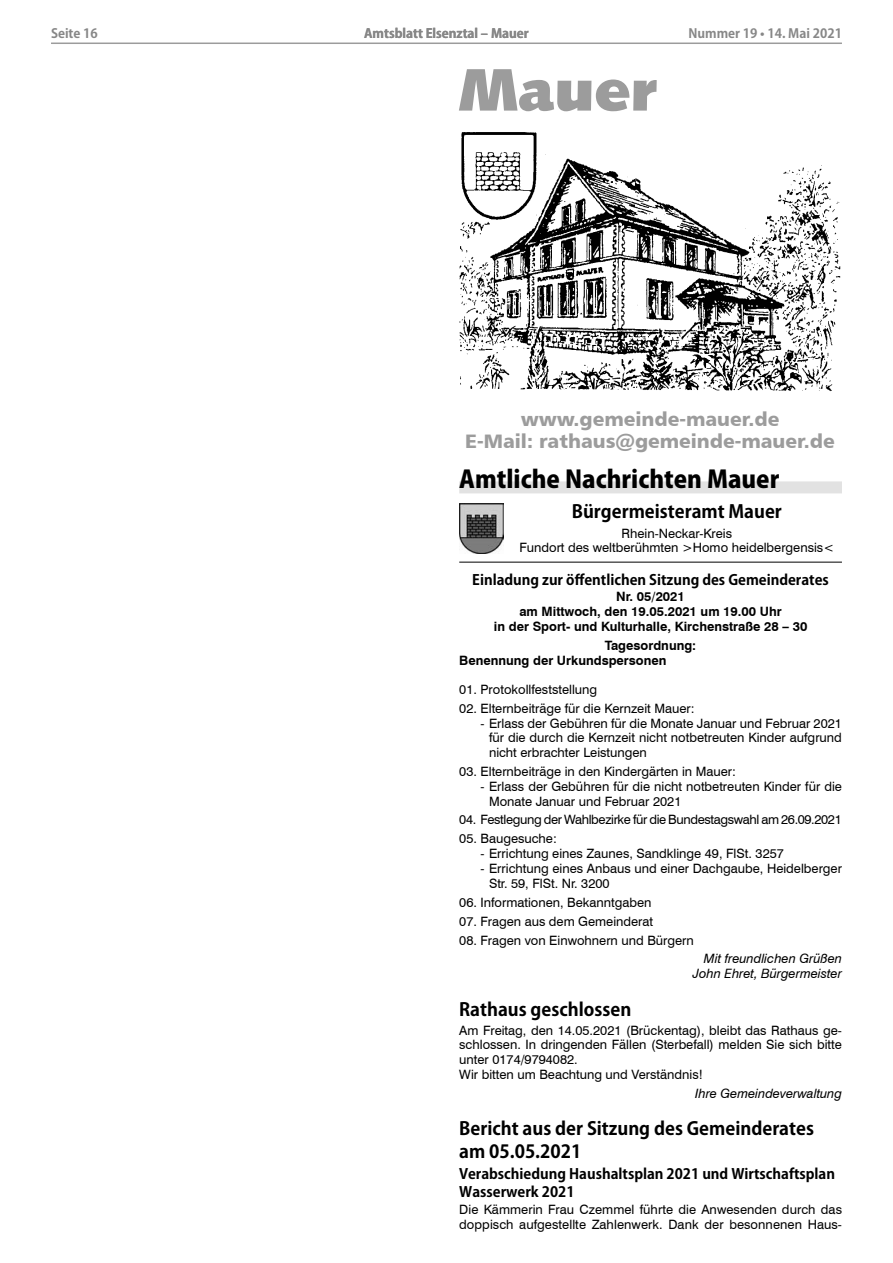
<style>
.page{position:relative;width:893px;height:1263px;background:#fff}
.page>*{position:absolute;margin:0;border:0;box-sizing:border-box;transform-origin:0 0}
.t1{font:60px "Humanist 531 BT Ultra Black A";color:#9c9c9c}
.t2{font:800 24px "Koz Go Pro";color:#000}
.t3{font:19.5px/22.5px "Humanist 777 BT Black B";color:#9c9c9c;text-align:center}
.t4{font:700 18px/22.6px "Koz Go Pro";color:#000}
.t5{font:700 14.25px/17.4px "Koz Go Pro";color:#000}
.t6{font:12.9px/14.7px "Swiss 721 BT";color:#000}
.t7{font:700 12.9px/14.7px "Swiss 721 BT";color:#000;text-align:center}
.t8{font:italic 12.9px/14.7px "Swiss 721 BT";color:#000;text-align:right}
.t9{font:12.9px "Swiss 721 BT";letter-spacing:-.025em;color:#000}
.t10{font:700 12.75px "Koz Go Pro";color:#878787}
</style>
<div class="page">
<hr style="left:51px;top:43px;width:791px;height:1px;background:#9c9c9c">
<img style="left:459px;top:132px;width:382px;height:260px">
<div style="left:459px;top:481px;width:383px;height:12px;background:#e2e2e2"></div>
<img style="left:459px;top:504px;width:44px;height:49px">
<hr style="left:459px;top:562px;width:383px;height:1px;background:#000">
<p class="t10" style="left:51px;top:25px;width:48px">Seite 16</p>
<p class="t10" style="left:364px;top:25px;width:166px">Amtsblatt Elsenztal – Mauer</p>
<p class="t10" style="left:688px;top:25px;width:155px">Nummer 19 • 14. Mai 2021</p>
<h1 class="t1" style="left:459px;top:51px;width:200px">Mauer</h1>
<h3 class="t3" style="left:465px;top:407px;width:371px">www.gemeinde-mauer.de<br>E-Mail: rathaus@gemeinde-mauer.de</h3>
<h2 class="t2" style="left:459px;top:463px;width:322px">Amtliche Nachrichten Mauer</h2>
<h3 class="t4" style="left:572px;top:502px;width:212px">Bürgermeisteramt Mauer</h3>
<p class="t6" style="left:520px;top:525px;width:316px;text-align:center">Rhein-Neckar-Kreis<br>Fundort des weltberühmten &gt;Homo heidelbergensis&lt;</p>
<p class="t5" style="left:472px;top:571px;width:358px">Einladung zur öffentlichen Sitzung des Gemeinderates</p>
<p class="t7" style="left:494px;top:589px;width:315px">Nr. 05/2021<br>am Mittwoch, den 19.05.2021 um 19.00 Uhr<br>in der Sport- und Kulturhalle, Kirchenstraße 28 – 30</p>
<p class="t7" style="left:459px;top:638px;width:238px;text-align:left;text-indent:146px">Tagesordnung:<br>Benennung der Urkundspersonen</p>
<p class="t6" style="left:459px;top:682px;width:140px">01. Protokollfeststellung</p>
<p class="t6" style="left:459px;top:701px;width:237px">02. Elternbeiträge für die Kernzeit Mauer:</p>
<p class="t6" style="left:489px;top:716px;width:354px;text-align:justify;text-indent:-9px">- Erlass der Gebühren für die Monate Januar und Februar 2021 für die durch die Kernzeit nicht notbetreuten Kinder aufgrund nicht erbrachter Leistungen</p>
<p class="t6" style="left:459px;top:764px;width:278px">03. Elternbeiträge in den Kindergärten in Mauer:</p>
<p class="t6" style="left:489px;top:779px;width:354px;text-indent:-9px">- Erlass der Gebühren für die nicht notbetreuten Kinder für die<br>Monate Januar und Februar 2021</p>
<p class="t9" style="left:459px;top:812px;width:384px">04. Festlegung der Wahlbezirke für die Bundestagswahl am 26.09.2021</p>
<p class="t6" style="left:459px;top:831px;width:99px">05. Baugesuche:</p>
<p class="t6" style="left:480px;top:846px;width:305px">- Errichtung eines Zaunes, Sandklinge 49, FlSt. 3257</p>
<p class="t6" style="left:489px;top:861px;width:354px;text-indent:-9px">- Errichtung eines Anbaus und einer Dachgaube, Heidelberger<br>Str. 59, FlSt. Nr. 3200</p>
<p class="t6" style="left:459px;top:894px;width:194px">06. Informationen, Bekanntgaben</p>
<p class="t6" style="left:459px;top:913px;width:195px">07. Fragen aus dem Gemeinderat</p>
<p class="t6" style="left:459px;top:932px;width:236px">08. Fragen von Einwohnern und Bürgern</p>
<p class="t8" style="left:693px;top:951px;width:151px">Mit freundlichen Grüßen<br>John Ehret, Bürgermeister</p>
<h3 class="t4" style="left:459px;top:999px;width:174px">Rathaus geschlossen</h3>
<p class="t6" style="left:459px;top:1022px;width:384px">Am Freitag, den 14.05.2021 (Brückentag), bleibt das Rathaus ge&shy;schlossen. In dringenden Fällen (Sterbefall) melden Sie sich bitte unter 0174/9794082.<br>Wir bitten um Beachtung und Verständnis!</p>
<p class="t8" style="left:695px;top:1085px;width:148px">Ihre Gemeindeverwaltung</p>
<h3 class="t4" style="left:459px;top:1118px;width:356px">Bericht aus der Sitzung des Gemeinderates am 05.05.2021</h3>
<p class="t5" style="left:459px;top:1166px;width:377px">Verabschiedung Haushaltsplan 2021 und Wirtschaftsplan<br>Wasserwerk 2021</p>
<p class="t6" style="left:459px;top:1202px;width:384px">Die Kämmerin Frau Czemmel führte die Anwesenden durch das doppisch aufgestellte Zahlenwerk. Dank der besonnenen Haus-</p>
</div>
